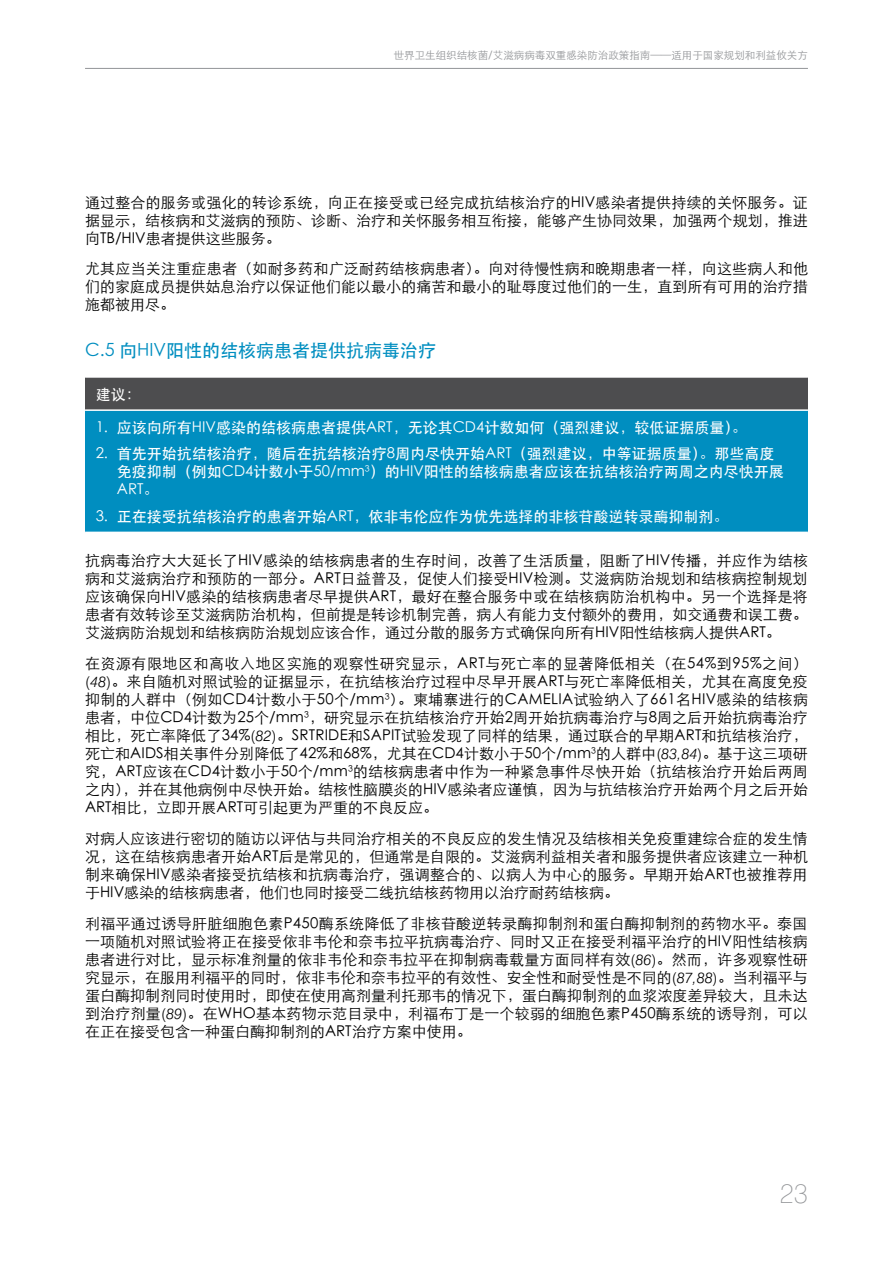
<style>
.page{position:relative;width:893px;height:1263px;background:#fff}
.page>*{position:absolute;margin:0;border:0;box-sizing:border-box;transform-origin:0 0}
.t1{font:100 27px "Swiss 721 BT";color:#939598}
.t2{font:18px "ST Heiti";color:#008ec0}
.t3{font:15px/18px "ST Xihei";color:#000;text-align:justify}
.t4{font:15px/18px "ST Heiti";color:#fff}
.t5{font:10.5px "ST Xihei";color:#939598}
.s1{font-family:"Swiss 721 BT";font-weight:300}
.s2{font-family:"Swiss 721 BT";font-weight:300;font-style:italic}
</style>
<div class="page">
<hr style="left:85px;top:68px;width:723px;height:1px;background:#939598">
<div style="left:85px;top:377px;width:723px;height:33px;background:#4d4d4f"></div>
<div style="left:85px;top:410px;width:723px;height:122px;background:#008ec0"></div>
<hr style="left:85px;top:376px;width:723px;height:2px;background:#fff">
<hr style="left:85px;top:409px;width:723px;height:2px;background:#fff">
<p class="t5" style="left:394px;top:50px;width:416px">世界卫生组织结核菌/艾滋病病毒双重感染防治政策指南——适用于国家规划和利益攸关方</p>
<p class="t3" style="left:85px;top:193px;width:724px">通过整合的服务或强化的转诊系统，向正在接受或已经完成抗结核治疗的HIV感染者提供持续的关怀服务。证据显示，结核病和艾滋病的预防、诊断、治疗和关怀服务相互衔接，能够产生协同效果，加强两个规划，推进向TB/HIV患者提供这些服务。</p>
<p class="t3" style="left:85px;top:260px;width:725px">尤其应当关注重症患者（如耐多药和广泛耐药结核病患者）。向对待慢性病和晚期患者一样，向这些病人和他们的家庭成员提供姑息治疗以保证他们能以最小的痛苦和最小的耻辱度过他们的一生，直到所有可用的治疗措施都被用尽。</p>
<p class="t2" style="left:85px;top:342px;width:353px">C.5 向HIV阳性的结核病患者提供抗病毒治疗</p>
<p class="t4" style="left:96px;top:385px;width:46px">建议：</p>
<p class="t4" style="left:96px;top:418px;width:653px">1. 应该向所有HIV感染的结核病患者提供ART，无论其CD4计数如何（强烈建议，较低证据质量）。</p>
<p class="t4" style="left:117px;top:445px;width:668px;text-indent:-21px">2. 首先开始抗结核治疗，随后在抗结核治疗8周内尽快开始ART（强烈建议，中等证据质量）。那些高度免疫抑制（例如CD4计数小于50/mm<sup>3</sup>）的HIV阳性的结核病患者应该在抗结核治疗两周之内尽快开展<br>ART。</p>
<p class="t4" style="left:96px;top:507px;width:634px">3. 正在接受抗结核治疗的患者开始ART，依非韦伦应作为优先选择的非核苷酸逆转录酶抑制剂。</p>
<p class="t3" style="left:85px;top:552px;width:725px">抗病毒治疗大大延长了HIV感染的结核病患者的生存时间，改善了生活质量，阻断了HIV传播，并应作为结核病和艾滋病治疗和预防的一部分。ART日益普及，促使人们接受HIV检测。艾滋病防治规划和结核病控制规划应该确保向HIV感染的结核病患者尽早提供ART，最好在整合服务中或在结核病防治机构中。另一个选择是将患者有效转诊至艾滋病防治机构，但前提是转诊机制完善，病人有能力支付额外的费用，如交通费和误工费。艾滋病防治规划和结核病防治规划应该合作，通过分散的服务方式确保向所有HIV阳性结核病人提供ART。</p>
<p class="t3" style="left:85px;top:655px;width:725px">在资源有限地区和高收入地区实施的观察性研究显示，ART与死亡率的显著降低相关（在54%到95%之间）<span class="s1">(</span><span class="s2">48</span><span class="s1">)</span>。来自随机对照试验的证据显示，在抗结核治疗过程中尽早开展ART与死亡率降低相关，尤其在高度免疫抑制的人群中（例如CD4计数小于50个/mm<sup>3</sup>）。柬埔寨进行的CAMELIA试验纳入了661名HIV感染的结核病患者，中位CD4计数为25个/mm<sup>3</sup>，研究显示在抗结核治疗开始2周开始抗病毒治疗与8周之后开始抗病毒治疗相比，死亡率降低了34%<span class="s1">(</span><span class="s2">82</span><span class="s1">)</span>。SRTRIDE和SAPIT试验发现了同样的结果，通过联合的早期ART和抗结核治疗，死亡和AIDS相关事件分别降低了42%和68%，尤其在CD4计数小于50个/mm<sup>3</sup>的人群中<span class="s1">(</span><span class="s2">83,84</span><span class="s1">)</span>。基于这三项研究，ART应该在CD4计数小于50个/mm<sup>3</sup>的结核病患者中作为一种紧急事件尽快开始（抗结核治疗开始后两周之内），并在其他病例中尽快开始。结核性脑膜炎的HIV感染者应谨慎，因为与抗结核治疗开始两个月之后开始ART相比，立即开展ART可引起更为严重的不良反应。</p>
<p class="t3" style="left:85px;top:829px;width:725px">对病人应该进行密切的随访以评估与共同治疗相关的不良反应的发生情况及结核相关免疫重建综合症的发生情况，这在结核病患者开始ART后是常见的，但通常是自限的。艾滋病利益相关者和服务提供者应该建立一种机制来确保HIV感染者接受抗结核和抗病毒治疗，强调整合的、以病人为中心的服务。早期开始ART也被推荐用于HIV感染的结核病患者，他们也同时接受二线抗结核药物用以治疗耐药结核病。</p>
<p class="t3" style="left:85px;top:914px;width:724px">利福平通过诱导肝脏细胞色素P450酶系统降低了非核苷酸逆转录酶抑制剂和蛋白酶抑制剂的药物水平。泰国一项随机对照试验将正在接受依非韦伦和奈韦拉平抗病毒治疗、同时又正在接受利福平治疗的HIV阳性结核病患者进行对比，显示标准剂量的依非韦伦和奈韦拉平在抑制病毒载量方面同样有效<span class="s1">(</span><span class="s2">86</span><span class="s1">)</span>。然而，许多观察性研究显示，在服用利福平的同时，依非韦伦和奈韦拉平的有效性、安全性和耐受性是不同的<span class="s1">(</span><span class="s2">87,88</span><span class="s1">)</span>。当利福平与蛋白酶抑制剂同时使用时，即使在使用高剂量利托那韦的情况下，蛋白酶抑制剂的血浆浓度差异较大，且未达到治疗剂量<span class="s1">(</span><span class="s2">89</span><span class="s1">)</span>。在WHO基本药物示范目录中，利福布丁是一个较弱的细胞色素P450酶系统的诱导剂，可以在正在接受包含一种蛋白酶抑制剂的ART治疗方案中使用。</p>
<h1 class="t1" style="left:780px;top:1177px;width:30px">23</h1>
</div>
